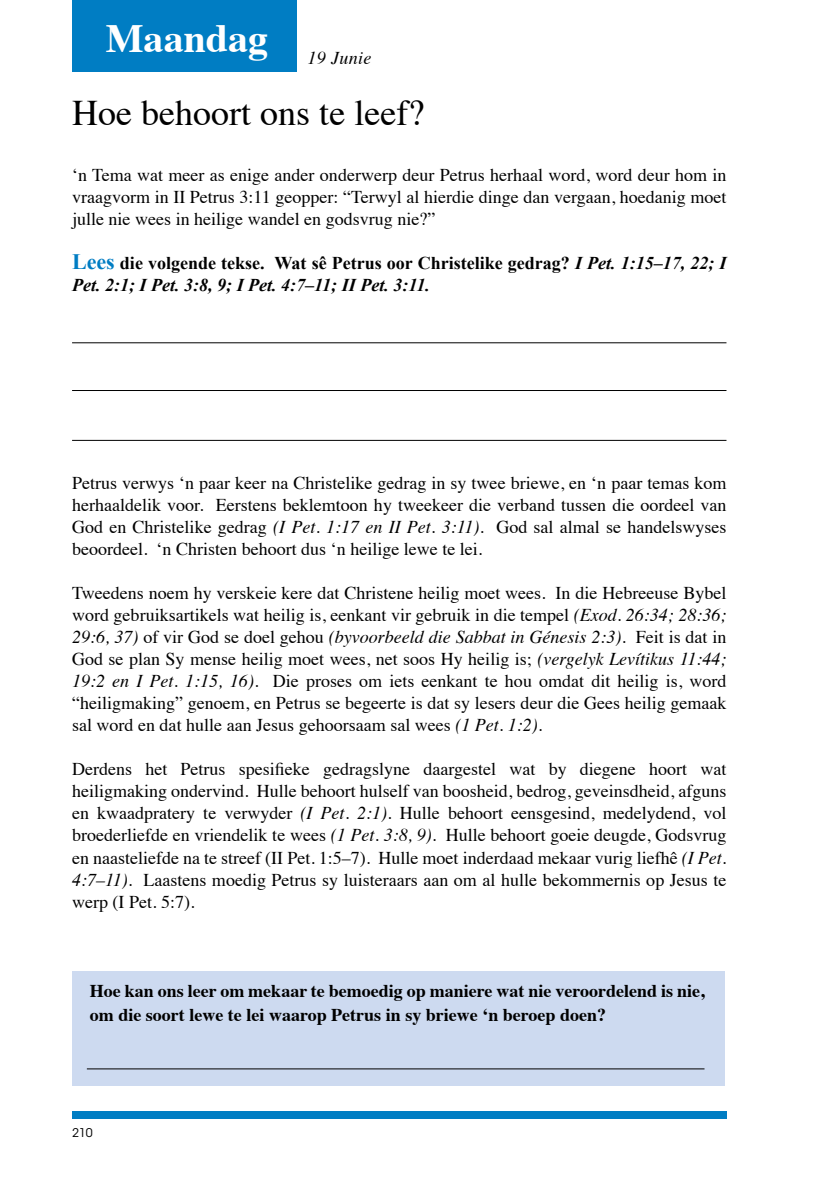
<style>
.page{position:relative;width:840px;height:1191px;background:#fff}
.page>*{position:absolute;margin:0;border:0;box-sizing:border-box;transform-origin:0 0}
.t1{font:700 40px "Times";color:#fff}
.t2{font:36px "Times";color:#000}
.t3{font:18px/22px "Times";color:#000;text-align:justify}
.t4{font:700 18px/24px "Times";color:#000}
.t5{font:italic 700 18px/22px "Times New Roman";color:#000}
.t6{font:italic 18px "Times";letter-spacing:.02em;color:#000}
.t7{font:12px "ITC Avant Garde Std";color:#000}
.s1{font-style:normal;font-size:22px;color:#007dc3}
.s2{font-style:normal}
.s3{font-style:italic}
</style>
<div class="page">
<div style="left:72px;top:1111px;width:654px;height:8px;background:#007dc3"></div>
<div style="left:72px;top:971px;width:652px;height:114px;background:#cddaf0"></div>
<div style="left:72px;top:0;width:225px;height:71px;background:#007dc3"></div>
<hr style="left:72px;top:342px;width:654px;height:1px;background:#000">
<hr style="left:87px;top:1068px;width:617px;height:1px;background:#000">
<hr style="left:72px;top:390px;width:654px;height:1px;background:#000">
<hr style="left:72px;top:440px;width:654px;height:1px;background:#000">
<h1 class="t1" style="left:106px;top:0;width:164px">Maandag</h1>
<p class="t6" style="left:307px;top:42px;width:66px">19 Junie</p>
<h2 class="t2" style="left:72px;top:80px;width:353px">Hoe behoort ons te leef?</h2>
<p class="t3" style="left:72px;top:163px;width:655px">‘n Tema wat meer as enige ander onderwerp deur Petrus herhaal word, word deur hom in vraagvorm in II Petrus 3:11 geopper: “Terwyl al hierdie dinge dan vergaan, hoedanig moet julle nie wees in heilige wandel en godsvrug nie?”</p>
<p class="t5" style="left:72px;top:252px;width:655px"><span class="s1">Lees</span> <span class="s2">die volgende tekse. Wat sê Petrus oor Christelike gedrag?</span> I Pet. 1:15–17, 22; I<br>Pet. 2:1; I Pet. 3:8, 9; I Pet. 4:7–11; II Pet. 3:11.</p>
<p class="t3" style="left:72px;top:471px;width:655px">Petrus verwys ‘n paar keer na Christelike gedrag in sy twee briewe, en ‘n paar temas kom herhaaldelik voor. Eerstens beklemtoon hy tweekeer die verband tussen die oordeel van God en Christelike gedrag <span class="s3">(I Pet. 1:17 en II Pet. 3:11).</span> God sal almal se handelswyses beoordeel. ‘n Christen behoort dus ‘n heilige lewe te lei.</p>
<p class="t3" style="left:72px;top:581px;width:655px">Tweedens noem hy verskeie kere dat Christene heilig moet wees. In die Hebreeuse Bybel word gebruiksartikels wat heilig is, eenkant vir gebruik in die tempel <span class="s3">(Exod. 26:34; 28:36; 29:6, 37)</span> of vir God se doel gehou <span class="s3">(byvoorbeeld die Sabbat in Génesis 2:3).</span> Feit is dat in God se plan Sy mense heilig moet wees, net soos Hy heilig is; <span class="s3">(vergelyk Levítikus 11:44; 19:2 en I Pet. 1:15, 16).</span> Die proses om iets eenkant te hou omdat dit heilig is, word “heiligmaking” genoem, en Petrus se begeerte is dat sy lesers deur die Gees heilig gemaak sal word en dat hulle aan Jesus gehoorsaam sal wees <span class="s3">(1 Pet. 1:2).</span></p>
<p class="t3" style="left:72px;top:757px;width:655px">Derdens het Petrus spesifieke gedragslyne daargestel wat by diegene hoort wat heiligmaking ondervind. Hulle behoort hulself van boosheid, bedrog, geveinsdheid, afguns en kwaadpratery te verwyder <span class="s3">(I Pet. 2:1).</span> Hulle behoort eensgesind, medelydend, vol broederliefde en vriendelik te wees <span class="s3">(1 Pet. 3:8, 9).</span> Hulle behoort goeie deugde, Godsvrug en naasteliefde na te streef (II Pet. 1:5–7). Hulle moet inderdaad mekaar vurig liefhê <span class="s3">(I Pet.<br>4:7–11).</span> Laastens moedig Petrus sy luisteraars aan om al hulle bekommernis op Jesus te werp (I Pet. 5:7).</p>
<p class="t4" style="left:90px;top:977px;width:615px">Hoe kan ons leer om mekaar te bemoedig op maniere wat nie veroordelend is nie, om die soort lewe te lei waarop Petrus in sy briewe ‘n beroep doen?</p>
<p class="t7" style="left:72px;top:1125px;width:22px">210</p>
</div>
